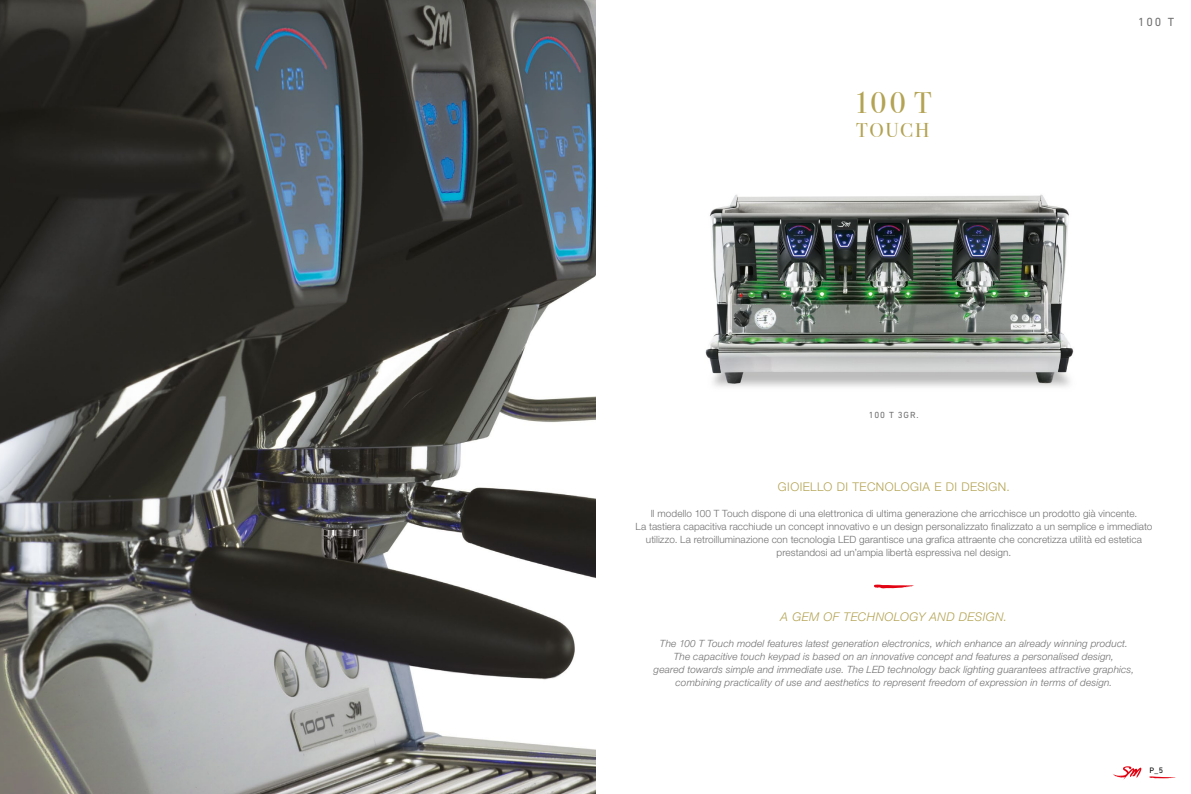
<style>
.page{position:relative;width:1191px;height:794px;background:#fff}
.page>*{position:absolute;margin:0;border:0;box-sizing:border-box;transform-origin:0 0}
.t1{font:30px "Bodoni Svty Two ITCTT";color:#b3a353}
.t2{font:20px "Bodoni Svty Two ITCTT";letter-spacing:.08em;color:#b3a353}
.t3{font:300 12px "Helvetica Neue LT Pro";letter-spacing:.04em;color:#b3a353}
.t4{font:italic 300 12px "Helvetica Neue LT Pro";letter-spacing:.035em;color:#b3a353}
.t5{font:12px "DIN Next LT Pro";color:#6f6f6f}
.t6{font:300 10px/13px "Helvetica Neue LT Pro";letter-spacing:.005em;color:#6f6f6f;text-align:center}
.t7{font:italic 300 10px/13px "Helvetica Neue LT Pro";letter-spacing:.015em;color:#6f6f6f;text-align:center}
.t8{font:9px "DIN Next LT Pro";letter-spacing:.1em;color:#6f6f6f}
.t9{font:8px "DIN Next LT Pro";color:#000}
</style>
<div class="page">
<img style="left:0;top:0;width:595px;height:794px">
<svg style="left:874px;top:584px;width:40px;height:5px"></svg>
<img style="left:705px;top:194px;width:369px;height:193px">
<svg style="left:1113px;top:766px;width:28px;height:14px"></svg>
<svg style="left:1149px;top:776px;width:26px;height:2px"></svg>
<h1 class="t1" style="left:854px;top:78px;width:79px">100 T</h1>
<h2 class="t2" style="left:856px;top:114px;width:75px">TOUCH</h2>
<p class="t8" style="left:868px;top:410px;width:51px">100 T 3GR.</p>
<p class="t5" style="left:1138px;top:15px;width:37px">100 T</p>
<p class="t3" style="left:778px;top:479px;width:234px">GIOIELLO DI TECNOLOGIA E DI DESIGN.</p>
<p class="t6" style="left:635px;top:506px;width:518px">Il modello 100 T Touch dispone di una elettronica di ultima generazione che arricchisce un prodotto già vincente.<br>La tastiera capacitiva racchiude un concept innovativo e un design personalizzato finalizzato a un semplice e immediato utilizzo. La retroilluminazione con tecnologia LED garantisce una grafica attraente che concretizza utilità ed estetica prestandosi ad un’ampia libertà espressiva nel design.</p>
<p class="t4" style="left:780px;top:609px;width:228px">A GEM OF TECHNOLOGY AND DESIGN.</p>
<p class="t7" style="left:653px;top:636px;width:482px">The 100 T Touch model features latest generation electronics, which enhance an already winning product.<br>The capacitive touch keypad is based on an innovative concept and features a personalised design,<br>geared towards simple and immediate use. The LED technology back lighting guarantees attractive graphics, combining practicality of use and aesthetics to represent freedom of expression in terms of design.</p>
<p class="t9" style="left:1149px;top:765px;width:15px">P_5</p>
</div>
